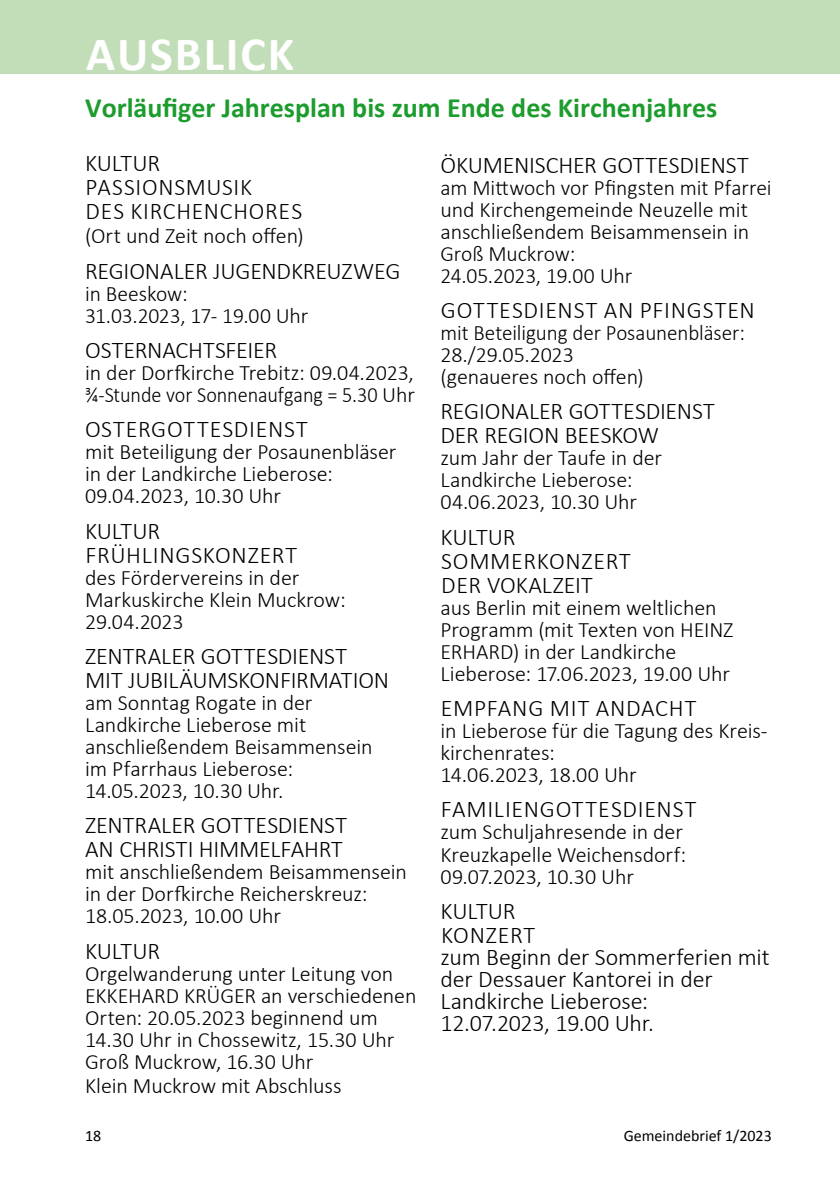
<style>
.page{position:relative;width:840px;height:1191px;background:#fff}
.page>*{position:absolute;margin:0;border:0;box-sizing:border-box;transform-origin:0 0}
.t1{font:700 48px "Calibri";letter-spacing:.04em;color:#fff}
.t2{font:700 28px "Calibri";color:#1d9c2e}
.t3{font:300 24px/24px "Calibri";color:#000}
.t4{font:300 24px/24px "Calibri";letter-spacing:.025em;color:#000}
.t5{font:300 24px "Calibri";letter-spacing:.03em;color:#000}
.t6{font:300 22px/22px "Calibri";letter-spacing:-.005em;color:#000}
.t7{font:300 22px/22px "Calibri";letter-spacing:-.005em;color:#000;scale:.96 1}
.t8{font:16px "Calibri";color:#000}
</style>
<div class="page">
<div style="left:0;top:0;width:839px;height:74px;background:#c2deb8"></div>
<h1 class="t1" style="left:86px;top:24px;width:209px">AUSBLICK</h1>
<p class="t2" style="left:85px;top:91px;width:633px">Vorläufiger Jahresplan bis zum Ende des Kirchenjahres</p>
<p class="t4" style="left:85px;top:153px;width:218px">KULTUR<br>PASSIONSMUSIK<br>DES KIRCHENCHORES</p>
<p class="t6" style="left:85px;top:227px;width:220px">(Ort und Zeit noch offen)</p>
<p class="t3" style="left:85px;top:260px;width:316px">REGIONALER JUGENDKREUZWEG</p>
<p class="t6" style="left:85px;top:284px;width:225px">in Beeskow:<br>31.03.2023, 17- 19.00 Uhr</p>
<p class="t3" style="left:85px;top:340px;width:193px">OSTERNACHTSFEIER</p>
<p class="t6" style="left:85px;top:363px;width:331px">in der Dorfkirche Trebitz: 09.04.2023, ¾-Stunde vor Sonnenaufgang = 5.30 Uhr</p>
<p class="t5" style="left:85px;top:419px;width:224px">OSTERGOTTESDIENST</p>
<p class="t6" style="left:85px;top:443px;width:313px">mit Beteiligung der Posaunenbläser in der Landkirche Lieberose:<br>09.04.2023, 10.30 Uhr</p>
<p class="t4" style="left:85px;top:520px;width:213px">KULTUR<br>FRÜHLINGSKONZERT</p>
<p class="t6" style="left:85px;top:568px;width:262px">des Fördervereins in der<br>Markuskirche Klein Muckrow:<br>29.04.2023</p>
<p class="t3" style="left:85px;top:646px;width:305px">ZENTRALER GOTTESDIENST<br>MIT JUBILÄUMSKONFIRMATION</p>
<p class="t6" style="left:85px;top:693px;width:289px">am Sonntag Rogate in der<br>Landkirche Lieberose mit anschließendem Beisammensein im Pfarrhaus Lieberose:<br>14.05.2023, 10.30 Uhr.</p>
<p class="t3" style="left:85px;top:815px;width:263px">ZENTRALER GOTTESDIENST<br>AN CHRISTI HIMMELFAHRT</p>
<p class="t6" style="left:85px;top:863px;width:323px">mit anschließendem Beisammensein in der Dorfkirche Reicherskreuz:<br>18.05.2023, 10.00 Uhr</p>
<p class="t3" style="left:85px;top:940px;width:76px">KULTUR</p>
<p class="t6" style="left:85px;top:964px;width:332px">Orgelwanderung unter Leitung von<br>EKKEHARD KRÜGER an verschiedenen<br>Orten: 20.05.2023 beginnend um<br>14.30 Uhr in Chossewitz, 15.30 Uhr<br>Groß Muckrow, 16.30 Uhr</p>
<p class="t6" style="left:85px;top:1076px;width:258px">Klein Muckrow mit Abschluss</p>
<p class="t3" style="left:440px;top:154px;width:309px">ÖKUMENISCHER GOTTESDIENST</p>
<p class="t6" style="left:440px;top:178px;width:332px">am Mittwoch vor Pfingsten mit Pfarrei und Kirchengemeinde Neuzelle mit anschließendem Beisammensein in<br>Groß Muckrow:<br>24.05.2023, 19.00 Uhr</p>
<p class="t5" style="left:441px;top:300px;width:315px">GOTTESDIENST AN PFINGSTEN</p>
<p class="t7" style="left:440px;top:323px;width:318px">mit Beteiligung der Posaunenbläser:<br>28./29.05.2023<br>(genaueres noch offen)</p>
<p class="t3" style="left:440px;top:401px;width:275px">REGIONALER GOTTESDIENST<br>DER REGION BEESKOW</p>
<p class="t6" style="left:440px;top:449px;width:223px">zum Jahr der Taufe in der<br>Landkirche Lieberose:<br>04.06.2023, 10.30 Uhr</p>
<p class="t3" style="left:440px;top:527px;width:192px">KULTUR<br>SOMMERKONZERT<br>DER VOKALZEIT</p>
<p class="t6" style="left:440px;top:598px;width:294px">aus Berlin mit einem weltlichen<br>Programm (mit Texten von HEINZ<br>ERHARD) in der Landkirche<br>Lieberose: 17.06.2023, 19.00 Uhr</p>
<p class="t4" style="left:441px;top:698px;width:257px">EMPFANG MIT ANDACHT</p>
<p class="t6" style="left:440px;top:721px;width:328px">in Lieberose für die Tagung des Kreis&shy;kirchenrates:<br>14.06.2023, 18.00 Uhr</p>
<p class="t5" style="left:441px;top:799px;width:257px">FAMILIENGOTTESDIENST</p>
<p class="t6" style="left:440px;top:823px;width:247px">zum Schuljahresende in der<br>Kreuzkapelle Weichensdorf:<br>09.07.2023, 10.30 Uhr</p>
<p class="t3" style="left:440px;top:901px;width:330px;line-height:22.4px">KULTUR<br>KONZERT<br>zum Beginn der Sommerferien mit der Dessauer Kantorei in der<br>Landkirche Lieberose:<br>12.07.2023, 19.00 Uhr.</p>
<p class="t8" style="left:85px;top:1125px;width:18px">18</p>
<p class="t8" style="left:623px;top:1125px;width:149px">Gemeindebrief 1/2023</p>
</div>
